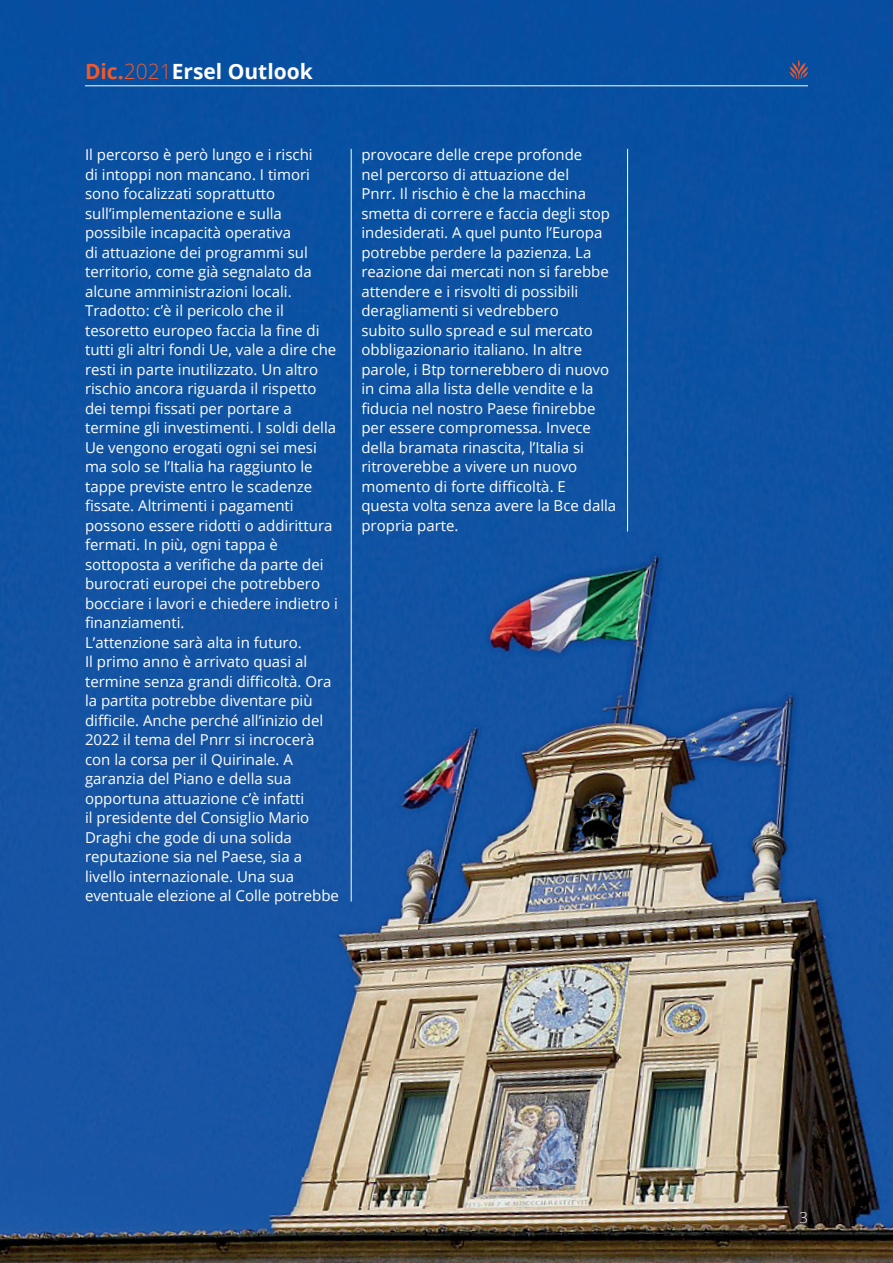
<style>
.page{position:relative;width:893px;height:1263px;background:#fff}
.page>*{position:absolute;margin:0;border:0;box-sizing:border-box;transform-origin:0 0}
.t1{font:700 21px "Open Sans";color:#fff}
.t2{font:15px/19.5px "Open Sans";color:#fff}
.t3{font:300 15px "Open Sans";color:#fff}
.s1{color:#f15929}
.s2{font-weight:300;color:#f15929}
</style>
<div class="page">
<img style="left:0;top:0;width:893px;height:1263px">
<hr style="left:85px;top:85px;width:723px;height:1px;background:#fff">
<svg style="left:790px;top:60px;width:18px;height:19px"></svg>
<hr style="left:627px;top:149px;width:1px;height:382px;background:#fff">
<hr style="left:351px;top:149px;width:1px;height:752px;background:#fff">
<h1 class="t1" style="left:85px;top:56px;width:229px"><span class="s1">Dic.</span><span class="s2">2021</span>Ersel Outlook</h1>
<p class="t2" style="left:85px;top:145px;width:255px">Il percorso è però lungo e i rischi<br>di intoppi non mancano. I timori sono focalizzati soprattutto sull’implementazione e sulla possibile incapacità operativa<br>di attuazione dei programmi sul territorio, come già segnalato da alcune amministrazioni locali.<br>Tradotto: c’è il pericolo che il tesoretto europeo faccia la fine di tutti gli altri fondi Ue, vale a dire che resti in parte inutilizzato. Un altro rischio ancora riguarda il rispetto dei tempi fissati per portare a termine gli investimenti. I soldi della Ue vengono erogati ogni sei mesi ma solo se l’Italia ha raggiunto le tappe previste entro le scadenze fissate. Altrimenti i pagamenti possono essere ridotti o addirittura fermati. In più, ogni tappa è sottoposta a verifiche da parte dei burocrati europei che potrebbero bocciare i lavori e chiedere indietro i finanziamenti.<br>L’attenzione sarà alta in futuro.<br>Il primo anno è arrivato quasi al termine senza grandi difficoltà. Ora la partita potrebbe diventare più difficile. Anche perché all’inizio del 2022 il tema del Pnrr si incrocerà con la corsa per il Quirinale. A garanzia del Piano e della sua opportuna attuazione c’è infatti<br>il presidente del Consiglio Mario Draghi che gode di una solida reputazione sia nel Paese, sia a livello internazionale. Una sua eventuale elezione al Colle potrebbe</p>
<p class="t2" style="left:361px;top:145px;width:256px">provocare delle crepe profonde<br>nel percorso di attuazione del<br>Pnrr. Il rischio è che la macchina smetta di correre e faccia degli stop indesiderati. A quel punto l’Europa potrebbe perdere la pazienza. La reazione dai mercati non si farebbe attendere e i risvolti di possibili deragliamenti si vedrebbero<br>subito sullo spread e sul mercato obbligazionario italiano. In altre parole, i Btp tornerebbero di nuovo in cima alla lista delle vendite e la fiducia nel nostro Paese finirebbe per essere compromessa. Invece della bramata rinascita, l’Italia si ritroverebbe a vivere un nuovo momento di forte difficoltà. E questa volta senza avere la Bce dalla propria parte.</p>
<p class="t3" style="left:799px;top:1208px;width:10px">3</p>
</div>
